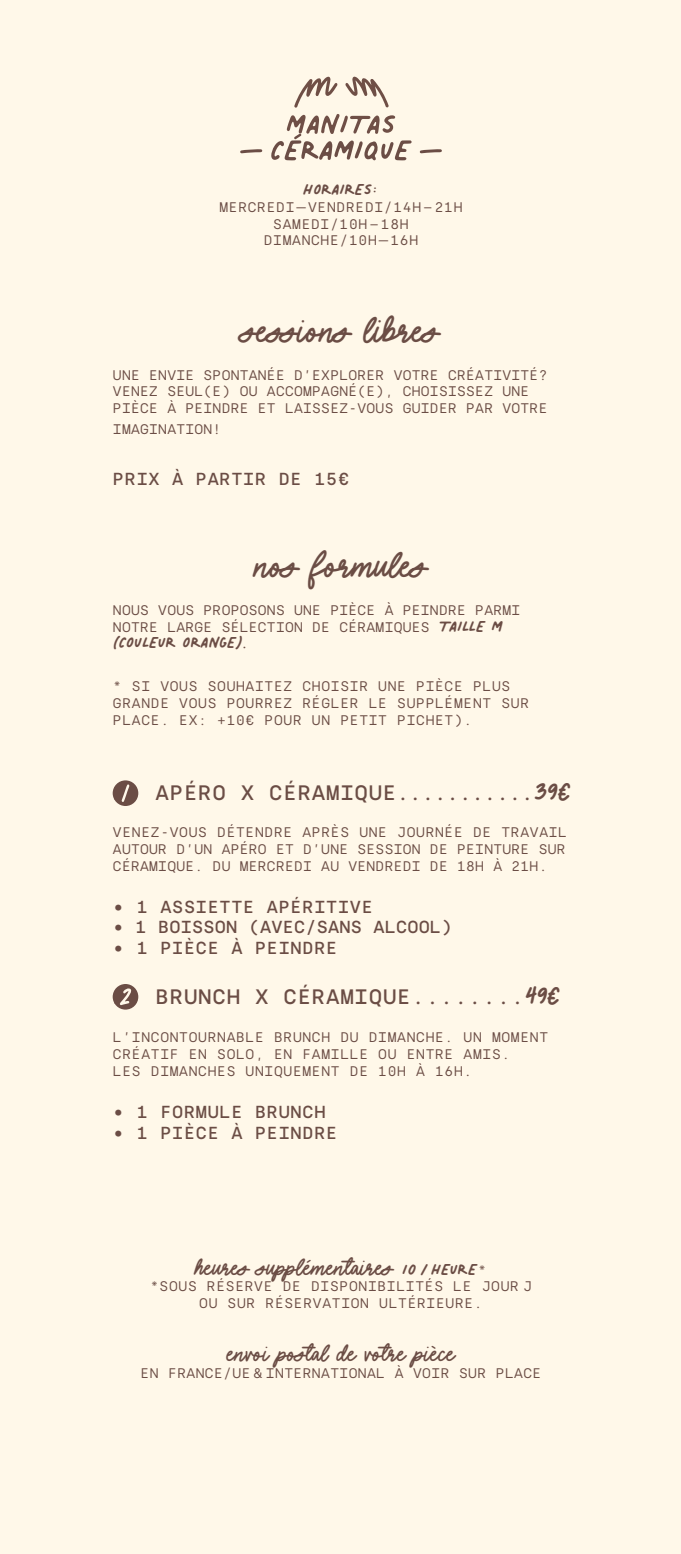
<style>
.page{position:relative;width:681px;height:1554px;background:#fff}
.page>*{position:absolute;margin:0;border:0;box-sizing:border-box;transform-origin:0 0}
.t1{font:58px "Palmer Lake Print";color:#6b4d45}
.t2{font:48.8px "Palmer Lake Script";color:#6b4d45}
.t3{font:32px "Palmer Lake Script";color:#6b4d45}
.t4{font:32px "Palmer Lake Print";color:#6b4d45}
.t5{font:500 20.8px "Silka Mono";color:#6b4d45}
.t6{font:500 17.4px "Silka Mono";color:#6b4d45}
.t7{font:500 17.4px "Silka Mono";letter-spacing:-.03em;color:#6b4d45}
.t8{font:14px/16.8px "Silka Mono";color:#6b4d45}
.t9{font:14px/16.8px "Silka Mono";letter-spacing:-.03em;color:#6b4d45}
.t10{font:14px "Silka Mono";letter-spacing:-.02em;color:#6b4d45}
.s1{font-weight:600;font-size:18.2px}
.s2{font-family:"Palmer Lake Print"}
</style>
<div class="page">
<div style="left:0;top:0;width:680px;height:1552px;background:#fff8e9"></div>
<svg style="left:287px;top:76px;width:108px;height:58px"></svg>
<div style="left:113px;top:780px;width:25px;height:26px;background:#6b4d45;border-radius:50%"></div>
<svg style="left:121px;top:784px;width:8px;height:18px"></svg>
<div style="left:113px;top:984px;width:25px;height:25px;background:#6b4d45;border-radius:50%"></div>
<svg style="left:120px;top:988px;width:11px;height:17px"></svg>
<h1 class="t1" style="left:239px;top:120px;width:206px">— CÉRAMIQUE —</h1>
<h3 class="t4" style="left:303px;top:173px;width:77px">HORAIRES:</h3>
<p class="t8" style="left:219px;top:198px;width:245px;text-align:center">MERCREDI—VENDREDI/14H–21H<br>SAMEDI/10H–18H<br>DIMANCHE/10H—16H</p>
<h2 class="t2" style="left:243px;top:308px;width:198px">SESSIONS LIBRES</h2>
<p class="t9" style="left:113px;top:366px;width:436px">UNE ENVIE SPONTANÉE D’EXPLORER VOTRE CRÉATIVITÉ?<br>VENEZ SEUL(E) OU ACCOMPAGNÉ(E), CHOISISSEZ UNE<br>PIÈCE À PEINDRE ET LAISSEZ-VOUS GUIDER PAR VOTRE</p>
<p class="t9" style="left:113px;top:420px;width:110px">IMAGINATION!</p>
<p class="t6" style="left:113px;top:469px;width:238px">PRIX À PARTIR DE 15€</p>
<h2 class="t2" style="left:255px;top:543px;width:174px">NOS FORMULES</h2>
<p class="t9" style="left:113px;top:601px;width:409px">NOUS VOUS PROPOSONS UNE PIÈCE À PEINDRE PARMI<br>NOTRE LARGE SÉLECTION DE CÉRAMIQUES</p>
<h3 class="t4" style="left:438px;top:609px;width:66px">TAILLE M</h3>
<h3 class="t4" style="left:113px;top:626px;width:137px">(COULEUR ORANGE).</h3>
<p class="t8" style="left:113px;top:678px;width:418px">* SI VOUS SOUHAITEZ CHOISIR UNE PIÈCE PLUS<br>GRANDE VOUS POURREZ RÉGLER LE SUPPLÉMENT SUR<br>PLACE. EX: +10€ POUR UN PETIT PICHET).</p>
<h3 class="t5" style="left:113px;top:780px;width:422px">1) APÉRO X CÉRAMIQUE<span class="s1">...........</span></h3>
<h2 class="t2" style="left:533px;top:765px;width:37px">39€</h2>
<p class="t8" style="left:113px;top:824px;width:456px;text-align:justify">VENEZ-VOUS DÉTENDRE APRÈS UNE JOURNÉE DE TRAVAIL AUTOUR D’UN APÉRO ET D’UNE SESSION DE PEINTURE SUR CÉRAMIQUE. DU MERCREDI AU VENDREDI DE 18H À 21H.</p>
<p class="t6" style="left:113px;top:896px;width:262px">• 1 ASSIETTE APÉRITIVE</p>
<p class="t7" style="left:113px;top:917px;width:341px">• 1 BOISSON (AVEC/SANS ALCOOL)</p>
<p class="t6" style="left:113px;top:937px;width:226px">• 1 PIÈCE À PEINDRE</p>
<h3 class="t5" style="left:113px;top:984px;width:413px">2) BRUNCH X CÉRAMIQUE........</h3>
<h2 class="t2" style="left:524px;top:970px;width:36px">49€</h2>
<p class="t8" style="left:113px;top:1028px;width:437px">L’INCONTOURNABLE BRUNCH DU DIMANCHE. UN MOMENT<br>CRÉATIF EN SOLO, EN FAMILLE OU ENTRE AMIS.<br>LES DIMANCHES UNIQUEMENT DE 10H À 16H.</p>
<p class="t6" style="left:113px;top:1101px;width:214px">• 1 FORMULE BRUNCH</p>
<p class="t6" style="left:113px;top:1122px;width:226px">• 1 PIÈCE À PEINDRE</p>
<h3 class="t3" style="left:195px;top:1252px;width:283px">HEURES SUPPLÉMENTAIRES <span class="s2">10/HEURE</span></h3>
<p class="t8" style="left:477px;top:1261px;width:11px">*</p>
<p class="t8" style="left:150px;top:1277px;width:384px">*SOUS RÉSERVE DE DISPONIBILITÉS LE JOUR J</p>
<p class="t8" style="left:199px;top:1294px;width:285px">OU SUR RÉSERVATION ULTÉRIEURE.</p>
<h3 class="t3" style="left:227px;top:1338px;width:230px">ENVOI POSTAL DE VOTRE PIÈCE</h3>
<p class="t10" style="left:140px;top:1364px;width:403px">EN FRANCE/UE &amp; INTERNATIONAL À VOIR SUR PLACE</p>
</div>
